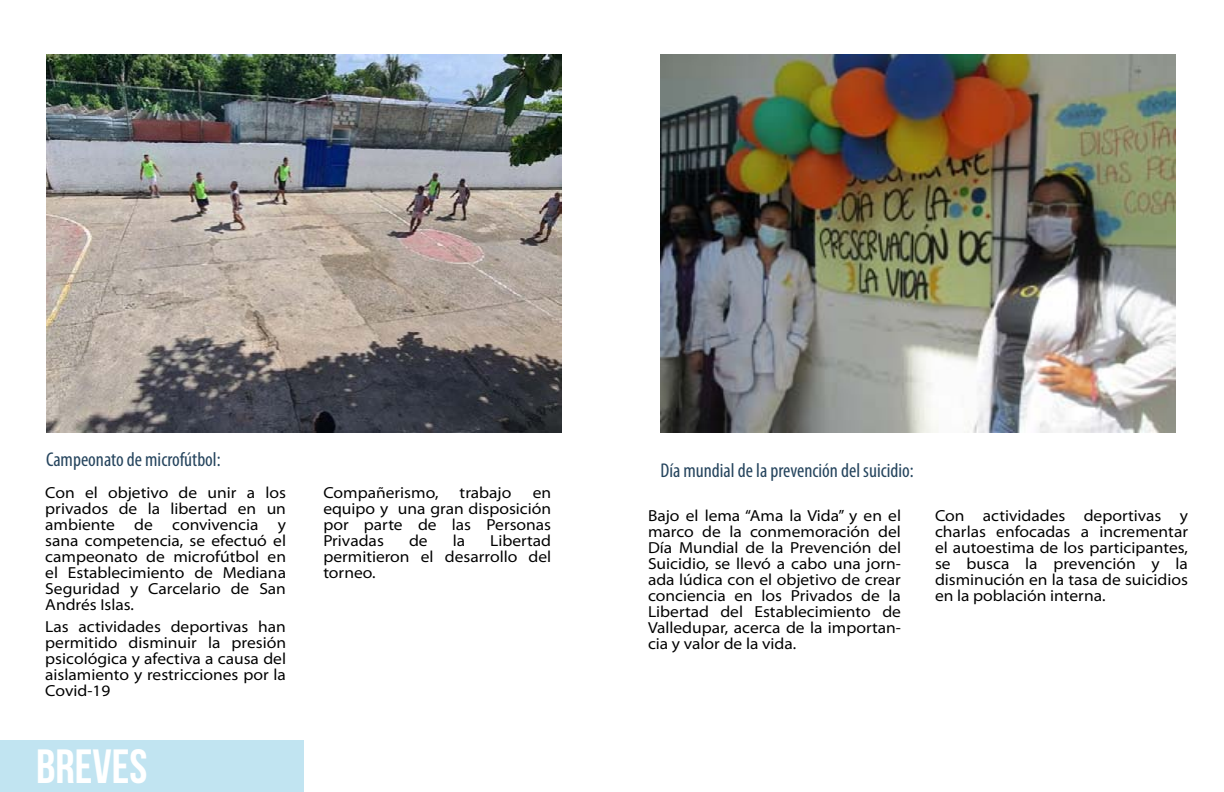
<style>
.page{position:relative;width:1224px;height:792px;background:#fff}
.page>*{position:absolute;margin:0;border:0;box-sizing:border-box;transform-origin:0 0}
.t1{font:700 48px "Bebas Neue";color:#fff}
.t2{font:condensed 20px "Myriad Pro";color:#26455e}
.t3{font:semi-expanded 16px/16px "Myriad Pro";color:#000;text-align:justify}
</style>
<div class="page">
<div style="left:0;top:740px;width:304px;height:52px;background:#c1e4f1"></div>
<img style="left:46px;top:54px;width:515px;height:379px">
<img style="left:660px;top:54px;width:516px;height:378px">
<p class="t2" style="left:46px;top:447px;width:176px">Campeonato de microfútbol:</p>
<p class="t3" style="left:45px;top:485px;width:242px">Con el objetivo de unir a los privados de la libertad en un ambiente de convivencia y sana competencia, se efectuó el campeonato de microfútbol en el Establecimiento de Mediana Seguridad y Carcelario de San Andrés Islas.</p>
<p class="t3" style="left:45px;top:618px;width:242px">Las actividades deportivas han permitido disminuir la presión psicológica y afectiva a causa del aislamiento y restricciones por la Covid-19</p>
<h1 class="t1" style="left:36px;top:741px;width:113px">BREVES</h1>
<p class="t3" style="left:323px;top:485px;width:117px">Compañerismo,</p>
<p class="t3" style="left:460px;top:485px;width:53px">trabajo</p>
<p class="t3" style="left:323px;top:485px;width:229px;text-indent:209px">en equipo y una gran disposición por parte de las Personas Privadas</p>
<p class="t3" style="left:323px;top:533px;width:229px;text-indent:167px">Libertad permitieron el desarrollo del torneo.</p>
<p class="t3" style="left:409px;top:533px;width:20px">de</p>
<p class="t3" style="left:453px;top:533px;width:14px">la</p>
<p class="t2" style="left:660px;top:459px;width:255px">Día mundial de la prevención del suicidio:</p>
<p class="t3" style="left:648px;top:507px;width:255px">Bajo el lema “Ama la Vida” y en el marco de la conmemoración del Día Mundial de la Prevención del Suicidio, se llevó a cabo una jorn&shy;ada lúdica con el objetivo de crear conciencia en los Privados de la Libertad del Establecimiento de Valledupar, acerca de la importan&shy;cia y valor de la vida.</p>
<p class="t3" style="left:935px;top:507px;width:255px">Con actividades deportivas y charlas enfocadas a incrementar el autoestima de los participantes, se busca la prevención y la disminución en la tasa de suicidios en la población interna.</p>
</div>
